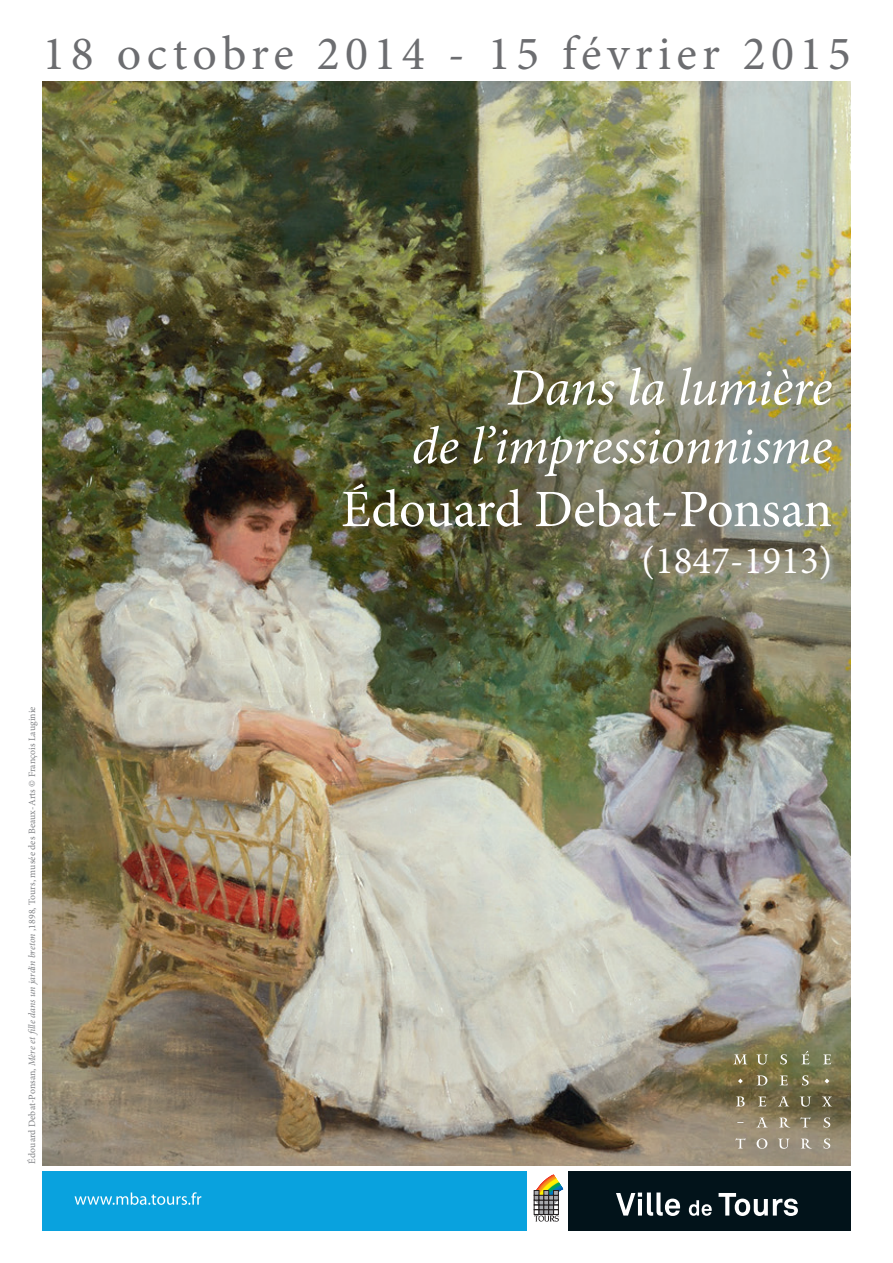
<style>
.page{position:relative;width:893px;height:1263px;background:#fff}
.page>*{position:absolute;margin:0;border:0;box-sizing:border-box;transform-origin:0 0}
.t1{font:italic 52.5px/58.5px "Minion Pro";letter-spacing:-.01em;color:#fff;text-align:right}
.t2{font:52.5px "Minion Pro";letter-spacing:-.01em;color:#fff}
.t3{font:48px "Minion Pro";letter-spacing:.11em;color:#6c6d70}
.t4{font:39px "Minion Pro";color:#fff}
.t5{font:9.75px "Minion Pro";letter-spacing:.01em;color:#808285}
.s1{font-style:italic}
</style>
<div class="page">
<img style="left:43px;top:82px;width:807px;height:1083px">
<div style="left:560px;top:1171px;width:290px;height:60px;background:#02131a"></div>
<div style="left:43px;top:1171px;width:484px;height:60px;background:#09a2de"></div>
<svg style="left:616px;top:1192px;width:64px;height:24px"></svg>
<svg style="left:689px;top:1200px;width:23px;height:16px"></svg>
<svg style="left:719px;top:1193px;width:79px;height:23px"></svg>
<div style="left:527px;top:1171px;width:40px;height:60px;background:#fff"></div>
<svg style="left:534px;top:1174px;width:29px;height:48px"></svg>
<svg style="left:75px;top:1192px;width:126px;height:13px"></svg>
<svg style="left:733px;top:1054px;width:14px;height:10px"></svg>
<svg style="left:738px;top:1079px;width:5px;height:4px"></svg>
<svg style="left:736px;top:1096px;width:9px;height:10px"></svg>
<svg style="left:735px;top:1138px;width:11px;height:10px"></svg>
<svg style="left:756px;top:1054px;width:12px;height:10px"></svg>
<svg style="left:756px;top:1075px;width:11px;height:10px"></svg>
<svg style="left:758px;top:1096px;width:8px;height:10px"></svg>
<svg style="left:756px;top:1117px;width:12px;height:10px"></svg>
<svg style="left:757px;top:1138px;width:10px;height:11px"></svg>
<svg style="left:780px;top:1054px;width:7px;height:10px"></svg>
<svg style="left:780px;top:1075px;width:8px;height:10px"></svg>
<svg style="left:778px;top:1096px;width:11px;height:10px"></svg>
<svg style="left:779px;top:1117px;width:11px;height:10px"></svg>
<svg style="left:778px;top:1139px;width:12px;height:10px"></svg>
<svg style="left:801px;top:1051px;width:9px;height:13px"></svg>
<svg style="left:802px;top:1075px;width:7px;height:10px"></svg>
<svg style="left:799px;top:1096px;width:12px;height:11px"></svg>
<svg style="left:800px;top:1117px;width:10px;height:10px"></svg>
<svg style="left:801px;top:1138px;width:11px;height:10px"></svg>
<svg style="left:823px;top:1054px;width:8px;height:10px"></svg>
<svg style="left:825px;top:1079px;width:4px;height:4px"></svg>
<svg style="left:822px;top:1096px;width:10px;height:10px"></svg>
<svg style="left:823px;top:1117px;width:7px;height:10px"></svg>
<svg style="left:823px;top:1138px;width:7px;height:11px"></svg>
<h2 class="t3" style="left:43px;top:21px;width:810px">18 octobre 2014 - 15 février 2015</h2>
<p class="t5" style="left:26px;top:1164px;width:459px;rotate:-90deg">Édouard Debat-Ponsan, <span class="s1">Mère et fille dans un jardin breton</span> ,1898, Tours, musée des Beaux-Arts © François Lauginie</p>
<h1 class="t1" style="left:411px;top:358px;width:422px">Dans la lumière<br>de l’impressionnisme</h1>
<h1 class="t2" style="left:341px;top:474px;width:492px">Édouard Debat-Ponsan</h1>
<h3 class="t4" style="left:642px;top:534px;width:192px">(1847-1913)</h3>
</div>
